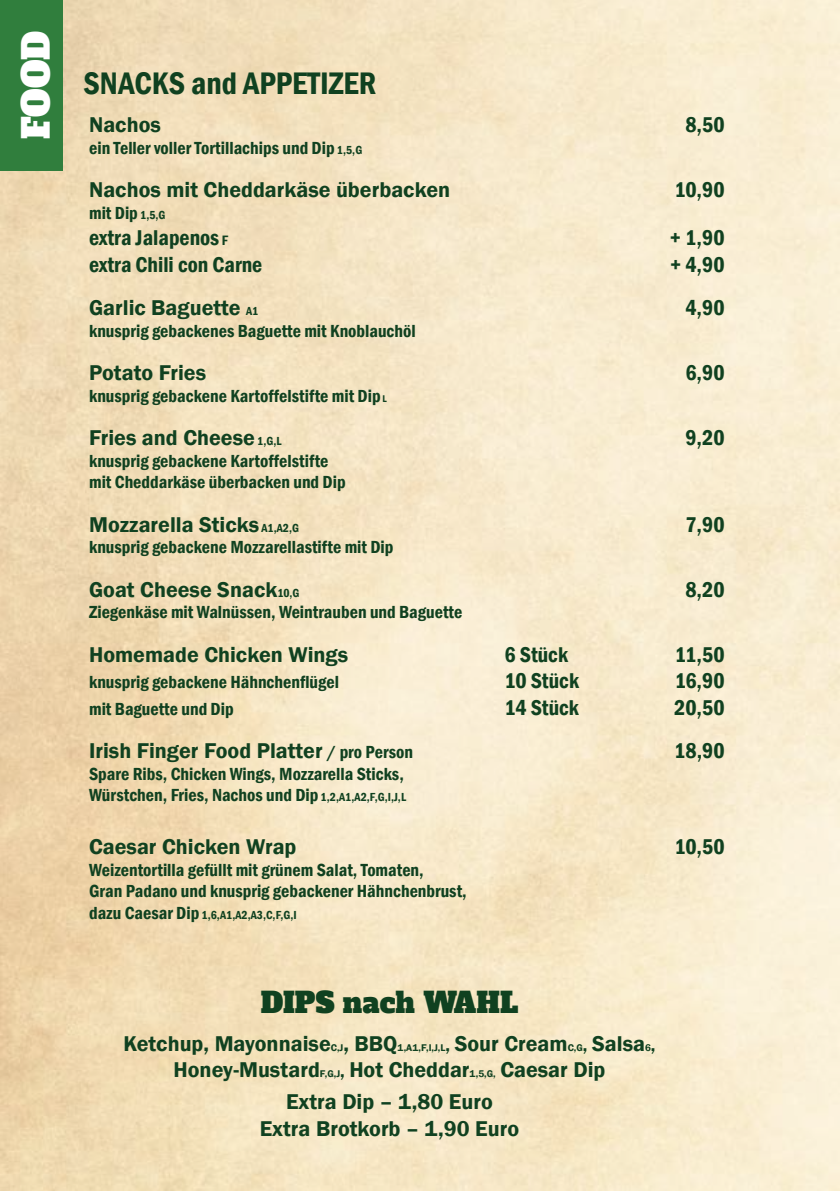
<style>
.page{position:relative;width:840px;height:1191px;background:#fff}
.page>*{position:absolute;margin:0;border:0;box-sizing:border-box;transform-origin:0 0}
.t1{font:36px "Alfa Slab One";color:#fff}
.t2{font:600 condensed 32px "Franklin Gothic";color:#104120}
.t3{font:28px "Alfa Slab One";color:#104120}
.t4{font:600 22px/26.4px "Franklin Gothic";color:#104120;text-align:center}
.t5{font:600 condensed 22px "Franklin Gothic";color:#104120}
.t6{font:600 condensed 18px/21.6px "Franklin Gothic";color:#104120}
.t7{font:600 condensed 12px "Franklin Gothic";color:#104120}
.s1{font-size:12px}
.s2{font-size:14px}
.s3{font-stretch:condensed;font-size:12px}
.s4{font-size:10px}
.s5{font-stretch:condensed;font-size:18px}
.s6{font-size:18px}
</style>
<div class="page">
<img style="left:0;top:0;width:839px;height:1191px">
<div style="left:0;top:0;width:62px;height:170px;background:#307e3d"></div>
<h1 class="t1" style="left:5px;top:139px;width:110px;rotate:-90deg">FOOD</h1>
<h2 class="t2" style="left:83px;top:62px;width:294px">SNACKS and APPETIZER</h2>
<p class="t4" style="left:89px;top:112px;width:73px">Nachos</p>
<p class="t5" style="left:685px;top:110px;width:41px">8,50</p>
<p class="t6" style="left:89px;top:137px;width:274px">ein Teller voller Tortillachips und Dip <span class="s1">1,5,G</span></p>
<p class="t4" style="left:89px;top:177px;width:362px">Nachos mit Cheddarkäse überbacken</p>
<p class="t5" style="left:674px;top:175px;width:52px">10,90</p>
<p class="t6" style="left:89px;top:202px;width:78px">mit Dip <span class="s1">1,5,G</span></p>
<p class="t5" style="left:89px;top:223px;width:140px">extra Jalapenos <span class="s2">F</span></p>
<p class="t5" style="left:669px;top:223px;width:56px">+ 1,90</p>
<p class="t5" style="left:89px;top:250px;width:175px">extra Chili con Carne</p>
<p class="t5" style="left:669px;top:250px;width:56px">+ 4,90</p>
<p class="t4" style="left:89px;top:295px;width:171px">Garlic Baguette <span class="s3">A1</span></p>
<p class="t5" style="left:685px;top:293px;width:41px">4,90</p>
<p class="t6" style="left:89px;top:320px;width:328px">knusprig gebackenes Baguette mit Knoblauchöl</p>
<p class="t4" style="left:89px;top:360px;width:118px">Potato Fries</p>
<p class="t5" style="left:685px;top:358px;width:41px">6,90</p>
<p class="t6" style="left:89px;top:385px;width:299px">knusprig gebackene Kartoffelstifte mit Dip <span class="s4">L</span></p>
<p class="t4" style="left:89px;top:425px;width:194px">Fries and Cheese <span class="s3">1,G,L</span></p>
<p class="t5" style="left:685px;top:423px;width:41px">9,20</p>
<p class="t6" style="left:89px;top:450px;width:258px">knusprig gebackene Kartoffelstifte mit Cheddarkäse überbacken und Dip</p>
<p class="t4" style="left:89px;top:511px;width:211px">Mozzarella Sticks <span class="s3">A1,A2,G</span></p>
<p class="t5" style="left:685px;top:510px;width:41px">7,90</p>
<p class="t6" style="left:89px;top:536px;width:306px">knusprig gebackene Mozzarellastifte mit Dip</p>
<p class="t4" style="left:89px;top:576px;width:212px">Goat Cheese Snack<span class="s3">10,G</span></p>
<p class="t5" style="left:685px;top:575px;width:41px">8,20</p>
<p class="t6" style="left:89px;top:601px;width:374px">Ziegenkäse mit Walnüssen, Weintrauben und Baguette</p>
<p class="t4" style="left:89px;top:641px;width:260px">Homemade Chicken Wings</p>
<p class="t5" style="left:504px;top:640px;width:65px">6 Stück</p>
<p class="t5" style="left:674px;top:640px;width:52px">11,50</p>
<p class="t6" style="left:89px;top:671px;width:251px">knusprig gebackene Hähnchenflügel</p>
<p class="t5" style="left:504px;top:666px;width:76px">10 Stück</p>
<p class="t5" style="left:674px;top:666px;width:52px">16,90</p>
<p class="t6" style="left:89px;top:697px;width:146px">mit Baguette und Dip</p>
<p class="t5" style="left:504px;top:692px;width:76px">14 Stück</p>
<p class="t5" style="left:673px;top:692px;width:52px">20,50</p>
<p class="t4" style="left:89px;top:738px;width:325px">Irish Finger Food Platter <span class="s5">/ pro Person</span></p>
<p class="t5" style="left:673px;top:736px;width:52px">18,90</p>
<p class="t6" style="left:89px;top:762px;width:318px">Spare Ribs, Chicken Wings, Mozzarella Sticks,<br>Würstchen, Fries, Nachos und Dip <span class="s1">1,2,A1,A2,F,G,I,J,L</span></p>
<p class="t4" style="left:89px;top:834px;width:209px">Caesar Chicken Wrap</p>
<p class="t5" style="left:674px;top:832px;width:52px">10,50</p>
<p class="t6" style="left:89px;top:858px;width:379px">Weizentortilla gefüllt mit grünem Salat, Tomaten,<br>Gran Padano und knusprig gebackener Hähnchenbrust,</p>
<p class="t7" style="left:89px;top:907px;width:209px"><span class="s6">dazu Caesar Dip</span> 1,6,A1,A2,A3,C,F,G,I</p>
<h3 class="t3" style="left:260px;top:978px;width:259px">DIPS nach WAHL</h3>
<p class="t4" style="left:123px;top:1030px;width:533px">Ketchup, Mayonnaise<span class="s4">C,J</span>, BBQ<span class="s4">1,A1,F,I,J,L</span><span class="s6">,</span> Sour Cream<span class="s4">C,G</span><span class="s6">,</span> Salsa<span class="s4">6</span><span class="s6">,<br></span>Honey-Mustard<span class="s4">F,G,J</span><span class="s6">,</span> Hot Cheddar<span class="s4">1,5,G,</span> Caesar Dip</p>
<p class="t4" style="left:259px;top:1089px;width:261px">Extra Dip – 1,80 Euro<br>Extra Brotkorb – 1,90 Euro</p>
</div>
